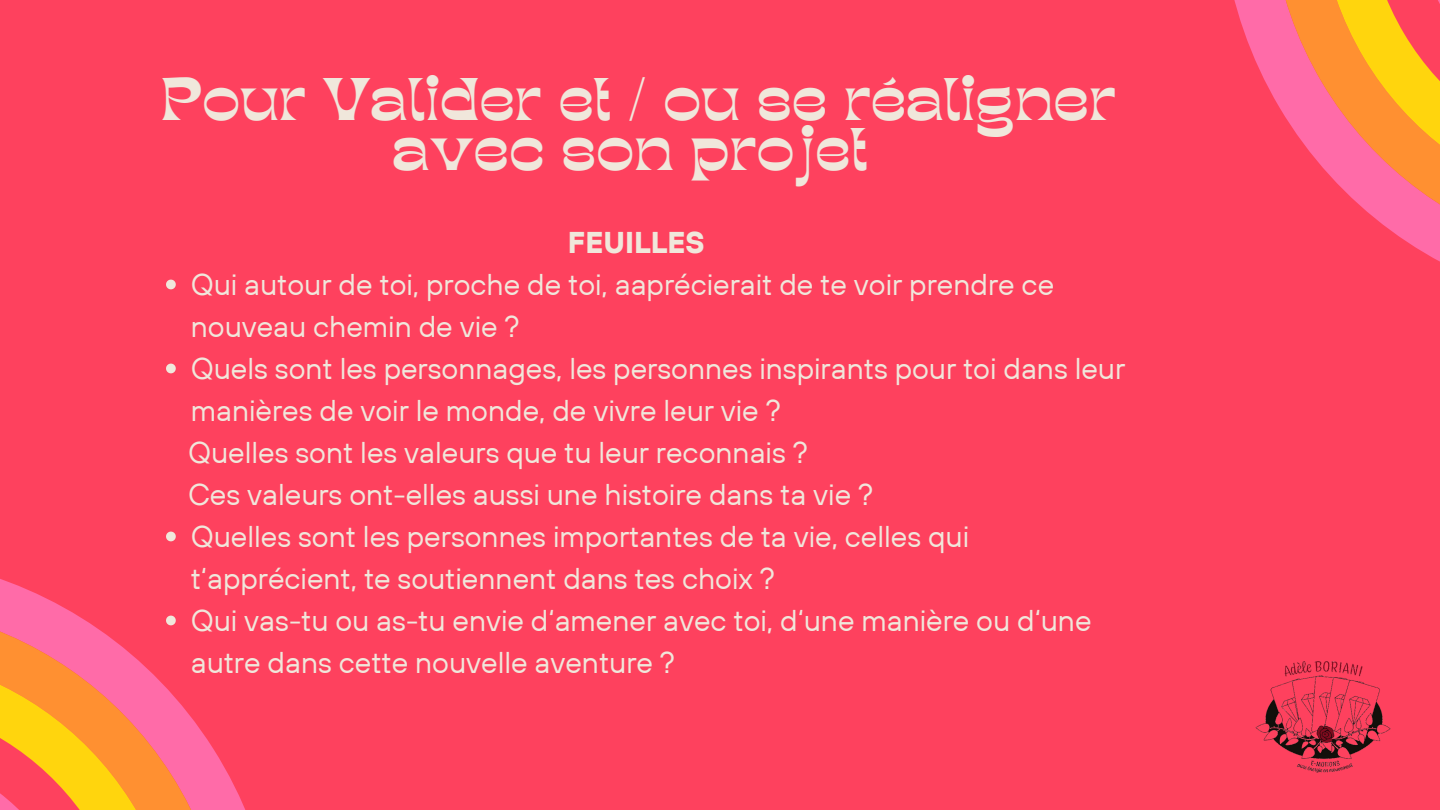
<style>
.page{position:relative;width:1440px;height:810px;background:#fe415e}
.page>*{position:absolute;margin:0;border:0;box-sizing:border-box;transform-origin:0 0}
.t1{font:42px/50.2px "TANKINDRED Display";color:#f0e7db;text-align:center}
.t2{font:30px/42px "TT Hoves";color:#f0e7db}
.t3{font:700 30px "TT Hoves";color:#f0e7db}
</style>
<div class="page">
<svg style="left:0;top:531px;width:246px;height:279px"></svg>
<svg style="left:1234px;top:0;width:206px;height:262px"></svg>
<svg style="left:166px;top:280px;width:10px;height:9px"></svg>
<svg style="left:166px;top:364px;width:10px;height:9px"></svg>
<svg style="left:166px;top:532px;width:10px;height:9px"></svg>
<svg style="left:166px;top:616px;width:10px;height:9px"></svg>
<img style="left:1255px;top:661px;width:136px;height:112px">
<h1 class="t1" style="left:161px;top:81px;width:956px">Pour Valider et / ou se réaligner avec son projet</h1>
<p class="t3" style="left:568px;top:223px;width:138px">FEUILLES</p>
<p class="t2" style="left:188px;top:263px;width:939px">Qui autour de toi, proche de toi, aaprécierait de te voir prendre ce nouveau chemin de vie ?<br>Quels sont les personnages, les personnes inspirants pour toi dans leur manières de voir le monde, de vivre leur vie ?<br>Quelles sont les valeurs que tu leur reconnais ?<br>Ces valeurs ont-elles aussi une histoire dans ta vie ?<br>Quelles sont les personnes importantes de ta vie, celles qui t‘apprécient, te soutiennent dans tes choix ?<br>Qui vas-tu ou as-tu envie d‘amener avec toi, d‘une manière ou d‘une autre dans cette nouvelle aventure ?</p>
</div>
